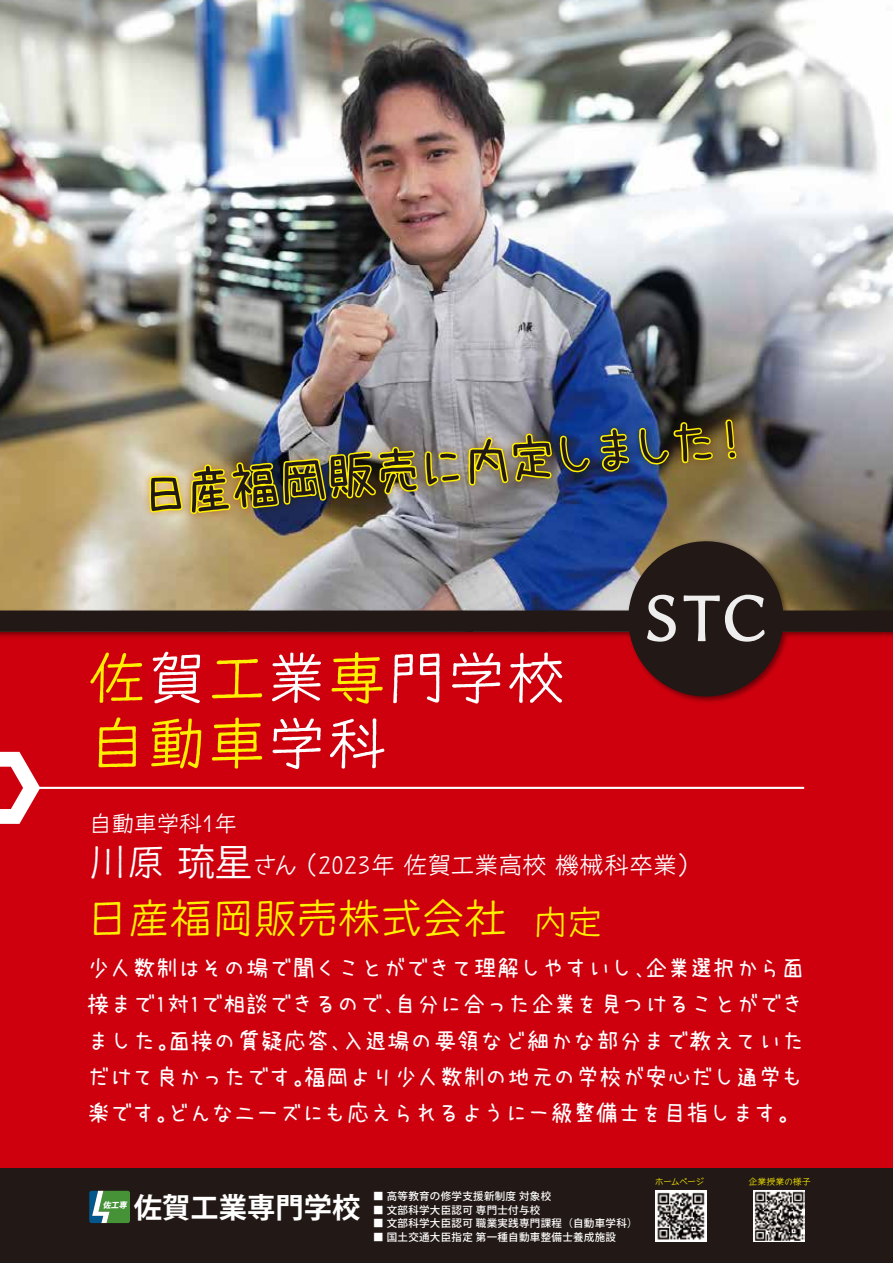
<style>
.page{position:relative;width:893px;height:1263px;background:#ce000e}
.page>*{position:absolute;margin:0;border:0;box-sizing:border-box;transform-origin:0 0}
.t1{font:57px/65.6px "September N 3";letter-spacing:.05em;color:#fff}
.t2{font:49.5px "uzura font";color:#221815}
.t3{font:42px "September N 3";color:#fef000}
.t4{font:700 28.35px "Koz Go Pro";color:#fff}
.t5{font:24px "September N 3";letter-spacing:.005em;color:#fff}
.t6{font:22.5px/36px "uzura font";letter-spacing:.005em;color:#fff;text-align:justify}
.t7{font:22.5px "September N 3";color:#fff}
.t8{font:500 10.5px "Koz Go Pro";letter-spacing:.03em;color:#fff}
.t9{font:9px "September N 3";letter-spacing:-.005em;color:#fef000}
.t10{font:9px "September N 3";letter-spacing:-.04em;color:#fef000}
.t11{font:italic 800 8.1px "Koz Go Pro";color:#fff}
.s1{color:#fef000}
.s2{font-size:37.5px}
.s3{font-family:"Koz Go Pr 6 N";font-size:37.5px}
.s4{font-size:34.5px}
</style>
<div class="page">
<div style="left:0;top:1169px;width:893px;height:94px;background:#221815"></div>
<img style="left:0;top:0;width:893px;height:537px">
<svg style="left:0;top:752px;width:40px;height:72px"></svg>
<hr style="left:28px;top:787px;width:776px;height:2px;background:#fff">
<svg style="left:89px;top:1191px;width:41px;height:32px"></svg>
<img style="left:123px;top:397px;width:649px;height:139px">
<img style="left:148px;top:339px;width:443px;height:198px">
<svg style="left:598px;top:426px;width:33px;height:48px;background:#778242"></svg>
<img style="left:637px;top:338px;width:77px;height:128px">
<svg style="left:723px;top:418px;width:15px;height:114px;background:#928144"></svg>
<img style="left:655px;top:1191px;width:51px;height:51px">
<img style="left:754px;top:1191px;width:51px;height:50px">
<img style="left:0;top:537px;width:893px;height:165px">
<svg style="left:0;top:540px;width:893px;height:158px"></svg>
<svg style="left:647px;top:595px;width:29px;height:47px"></svg>
<svg style="left:684px;top:595px;width:80px;height:47px;background:#5a5250"></svg>
<h2 class="t2" style="left:137px;top:474px;width:620px;rotate:-6deg">日産福岡販売に内定しました！</h2>
<h1 class="t1" style="left:89px;top:645px;width:477px"><span class="s1">佐</span>賀<span class="s1">工</span>業<span class="s1">専</span>門学校<span class="s1">自動車</span>学科</h1>
<p class="t7" style="left:89px;top:812px;width:149px">自動車学科1年</p>
<p class="t5" style="left:89px;top:853px;width:613px"><span class="s2">川原</span> <span class="s3">琉星</span>さん（2023年佐賀工業高校機械科卒業）</p>
<h3 class="t3" style="left:86px;top:897px;width:517px">日産福岡販売株式会社 <span class="s4">内定</span></h3>
<p class="t6" style="left:87px;top:950px;width:719px">少人数制はその場で聞くことができて理解しやすいし、企業選択から面接まで1対1で相談できるので、自分に合った企業を見つけることができました。面接の質疑応答、入退場の要領など細かな部分まで教えていただけて良かったです。福岡より少人数制の地元の学校が安心だし通学も楽です。どんなニーズにも応えられるように一級整備士を目指します。</p>
<p class="t11" style="left:103px;top:1199px;width:28px">佐工専</p>
<p class="t4" style="left:134px;top:1189px;width:228px">佐賀工業専門学校</p>
<p class="t8" style="left:373px;top:1189px;width:179px">■ 高等教育の修学支援新制度対象校</p>
<p class="t8" style="left:373px;top:1203px;width:169px">■ 文部科学大臣認可専門士付与校</p>
<p class="t8" style="left:373px;top:1216px;width:266px">■ 文部科学大臣認可職業実践専門課程（自動車学科）</p>
<p class="t8" style="left:373px;top:1230px;width:244px">■ 国土交通大臣指定第一種自動車整備士養成施設</p>
<p class="t10" style="left:655px;top:1177px;width:51px">ホームページ</p>
<p class="t9" style="left:748px;top:1177px;width:64px">企業授業の様子</p>
</div>
